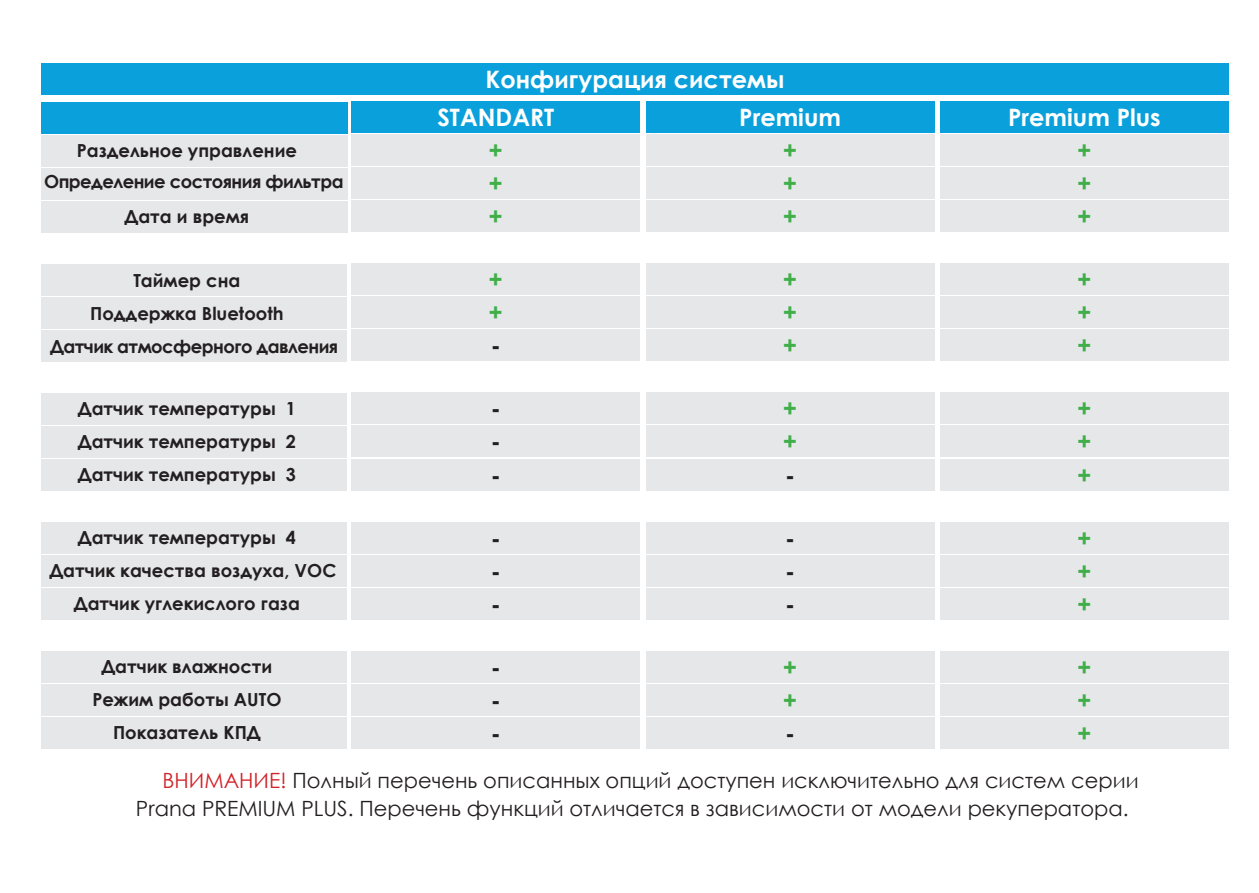
<style>
.page{position:relative;width:1259px;height:893px;background:#fff}
.page>*{position:absolute;margin:0;border:0;box-sizing:border-box;transform-origin:0 0}
.t1{font:700 24px "Century Gothic";color:#fff}
.t2{font:700 24px/33px "Century Gothic";color:#40ae49;text-align:justify}
.t3{font:700 24px "Century Gothic";color:#231f20}
.t4{font:21px/28.8px "Century Gothic";color:#231f20;text-align:center}
.t5{font:700 18px/33px "Century Gothic";color:#231f20;text-align:justify}
.t6{font:700 18px/35.7px "Century Gothic";letter-spacing:-.03em;color:#231f20}
.s1{color:#d1232a}
.s2{font-weight:700;font-size:24px;color:#fff}
</style>
<div class="page">
<div style="left:41px;top:135px;width:306px;height:31px;background:#e6e7e9"></div>
<div style="left:41px;top:393px;width:306px;height:31px;background:#e6e7e9"></div>
<div style="left:41px;top:426px;width:306px;height:31px;background:#e6e7e9"></div>
<div style="left:41px;top:459px;width:306px;height:31px;background:#e6e7e9"></div>
<div style="left:41px;top:522px;width:306px;height:31px;background:#e6e7e9"></div>
<div style="left:41px;top:168px;width:307px;height:31px;background:#e6e7e9"></div>
<div style="left:41px;top:201px;width:307px;height:31px;background:#e6e7e9"></div>
<div style="left:41px;top:264px;width:306px;height:31px;background:#e6e7e9"></div>
<div style="left:41px;top:297px;width:306px;height:31px;background:#e6e7e9"></div>
<div style="left:41px;top:330px;width:306px;height:31px;background:#e6e7e9"></div>
<div style="left:41px;top:555px;width:306px;height:31px;background:#e6e7e9"></div>
<div style="left:41px;top:588px;width:306px;height:31px;background:#e6e7e9"></div>
<div style="left:41px;top:651px;width:306px;height:31px;background:#e6e7e9"></div>
<div style="left:41px;top:684px;width:306px;height:31px;background:#e6e7e9"></div>
<div style="left:41px;top:717px;width:306px;height:31px;background:#e6e7e9"></div>
<div style="left:41px;top:63px;width:1188px;height:31px;background:#0aa0dc"></div>
<div style="left:41px;top:102px;width:306px;height:31px;background:#0aa0dc"></div>
<div style="left:645px;top:393px;width:289px;height:31px;background:#e6e7e9"></div>
<div style="left:351px;top:393px;width:289px;height:31px;background:#e6e7e9"></div>
<div style="left:940px;top:135px;width:289px;height:31px;background:#e6e7e9"></div>
<div style="left:940px;top:168px;width:289px;height:31px;background:#e6e7e9"></div>
<div style="left:940px;top:201px;width:289px;height:31px;background:#e6e7e9"></div>
<div style="left:940px;top:264px;width:289px;height:31px;background:#e6e7e9"></div>
<div style="left:940px;top:297px;width:289px;height:31px;background:#e6e7e9"></div>
<div style="left:940px;top:330px;width:289px;height:31px;background:#e6e7e9"></div>
<div style="left:645px;top:135px;width:289px;height:31px;background:#e6e7e9"></div>
<div style="left:351px;top:135px;width:289px;height:31px;background:#e6e7e9"></div>
<div style="left:645px;top:168px;width:289px;height:31px;background:#e6e7e9"></div>
<div style="left:351px;top:168px;width:289px;height:31px;background:#e6e7e9"></div>
<div style="left:645px;top:201px;width:289px;height:31px;background:#e6e7e9"></div>
<div style="left:351px;top:201px;width:289px;height:31px;background:#e6e7e9"></div>
<div style="left:645px;top:264px;width:289px;height:31px;background:#e6e7e9"></div>
<div style="left:351px;top:264px;width:289px;height:31px;background:#e6e7e9"></div>
<div style="left:645px;top:297px;width:289px;height:31px;background:#e6e7e9"></div>
<div style="left:351px;top:297px;width:289px;height:31px;background:#e6e7e9"></div>
<div style="left:645px;top:330px;width:289px;height:31px;background:#e6e7e9"></div>
<div style="left:351px;top:330px;width:289px;height:31px;background:#e6e7e9"></div>
<div style="left:940px;top:393px;width:289px;height:31px;background:#e6e7e9"></div>
<div style="left:940px;top:426px;width:289px;height:31px;background:#e6e7e9"></div>
<div style="left:940px;top:459px;width:289px;height:31px;background:#e6e7e9"></div>
<div style="left:940px;top:522px;width:289px;height:31px;background:#e6e7e9"></div>
<div style="left:940px;top:555px;width:289px;height:31px;background:#e6e7e9"></div>
<div style="left:940px;top:588px;width:289px;height:31px;background:#e6e7e9"></div>
<div style="left:940px;top:651px;width:289px;height:31px;background:#e6e7e9"></div>
<div style="left:940px;top:684px;width:289px;height:31px;background:#e6e7e9"></div>
<div style="left:940px;top:717px;width:289px;height:31px;background:#e6e7e9"></div>
<div style="left:645px;top:426px;width:289px;height:31px;background:#e6e7e9"></div>
<div style="left:351px;top:426px;width:289px;height:31px;background:#e6e7e9"></div>
<div style="left:645px;top:459px;width:289px;height:31px;background:#e6e7e9"></div>
<div style="left:351px;top:459px;width:289px;height:31px;background:#e6e7e9"></div>
<div style="left:645px;top:522px;width:289px;height:31px;background:#e6e7e9"></div>
<div style="left:351px;top:522px;width:289px;height:31px;background:#e6e7e9"></div>
<div style="left:645px;top:555px;width:289px;height:31px;background:#e6e7e9"></div>
<div style="left:351px;top:555px;width:289px;height:31px;background:#e6e7e9"></div>
<div style="left:645px;top:588px;width:289px;height:31px;background:#e6e7e9"></div>
<div style="left:351px;top:588px;width:289px;height:31px;background:#e6e7e9"></div>
<div style="left:645px;top:651px;width:289px;height:31px;background:#e6e7e9"></div>
<div style="left:351px;top:651px;width:289px;height:31px;background:#e6e7e9"></div>
<div style="left:645px;top:684px;width:289px;height:31px;background:#e6e7e9"></div>
<div style="left:351px;top:684px;width:289px;height:31px;background:#e6e7e9"></div>
<div style="left:645px;top:717px;width:289px;height:31px;background:#e6e7e9"></div>
<div style="left:351px;top:717px;width:289px;height:31px;background:#e6e7e9"></div>
<div style="left:645px;top:102px;width:289px;height:31px;background:#0aa0dc"></div>
<div style="left:351px;top:102px;width:289px;height:31px;background:#0aa0dc"></div>
<div style="left:940px;top:102px;width:289px;height:31px;background:#0aa0dc"></div>
<h1 class="t1" style="left:485px;top:61px;width:300px">Конфигурация системы</h1>
<p class="t5" style="left:77px;top:133px;width:222px">Раздельное управление</p>
<p class="t6" style="left:125px;top:162px;width:220px;text-indent:-80px">Определение состояния фильтра<br>Дата и время</p>
<p class="t5" style="left:133px;top:263px;width:108px">Таймер сна</p>
<p class="t5" style="left:90px;top:296px;width:195px">Поддержка Bluetooth</p>
<p class="t6" style="left:50px;top:328px;width:290px">Датчик атмосферного давления</p>
<p class="t5" style="left:78px;top:391px;width:220px">Датчик температуры 1<br>Датчик температуры 2<br>Датчик температуры 3</p>
<p class="t5" style="left:78px;top:520px;width:220px">Датчик температуры 4</p>
<p class="t5" style="left:74px;top:553px;width:264px;text-indent:-24px">Датчик качества воздуха, VOC<br>Датчик углекислого газа</p>
<p class="t5" style="left:92px;top:649px;width:191px;text-align:center">Датчик влажности<br>Режим работы AUTO<br>Показатель КПД</p>
<h1 class="t1" style="left:437px;top:100px;width:118px">STANDART</h1>
<h1 class="t1" style="left:739px;top:104px;width:103px">Premium</h1>
<h1 class="t1" style="left:1008px;top:100px;width:154px">Premium Plus</h1>
<h1 class="t2" style="left:488px;top:135px;width:16px">+</h1>
<h1 class="t2" style="left:783px;top:135px;width:16px">+</h1>
<h1 class="t2" style="left:488px;top:168px;width:16px">+</h1>
<h1 class="t2" style="left:783px;top:168px;width:16px">+</h1>
<h1 class="t2" style="left:488px;top:201px;width:16px">+</h1>
<h1 class="t2" style="left:783px;top:201px;width:16px">+</h1>
<h1 class="t2" style="left:488px;top:264px;width:16px">+</h1>
<h1 class="t2" style="left:783px;top:264px;width:16px">+</h1>
<h1 class="t2" style="left:488px;top:297px;width:16px">+</h1>
<h1 class="t2" style="left:783px;top:297px;width:16px">+</h1>
<h1 class="t3" style="left:491px;top:332px;width:12px">-</h1>
<h1 class="t2" style="left:783px;top:330px;width:16px">+</h1>
<h1 class="t3" style="left:491px;top:395px;width:12px">-</h1>
<h1 class="t2" style="left:783px;top:393px;width:16px">+</h1>
<h1 class="t3" style="left:491px;top:428px;width:12px">-</h1>
<h1 class="t2" style="left:783px;top:426px;width:16px">+</h1>
<h1 class="t3" style="left:491px;top:461px;width:12px">-</h1>
<h1 class="t3" style="left:785px;top:461px;width:12px">-</h1>
<h1 class="t3" style="left:491px;top:524px;width:12px">-</h1>
<h1 class="t3" style="left:785px;top:524px;width:12px">-</h1>
<h1 class="t3" style="left:491px;top:557px;width:12px">-</h1>
<h1 class="t3" style="left:785px;top:557px;width:12px">-</h1>
<h1 class="t3" style="left:491px;top:590px;width:12px">-</h1>
<h1 class="t3" style="left:785px;top:590px;width:12px">-</h1>
<h1 class="t3" style="left:491px;top:653px;width:12px">-</h1>
<h1 class="t2" style="left:783px;top:651px;width:16px">+</h1>
<h1 class="t3" style="left:491px;top:686px;width:12px">-</h1>
<h1 class="t2" style="left:783px;top:684px;width:16px">+</h1>
<h1 class="t3" style="left:491px;top:719px;width:12px">-</h1>
<h1 class="t3" style="left:785px;top:719px;width:12px">-</h1>
<h1 class="t2" style="left:1077px;top:135px;width:16px">+ + +</h1>
<h1 class="t2" style="left:1077px;top:264px;width:16px">+ + +</h1>
<h1 class="t2" style="left:1077px;top:393px;width:16px">+</h1>
<h1 class="t2" style="left:1077px;top:426px;width:16px">+ +</h1>
<h1 class="t2" style="left:1077px;top:522px;width:16px">+ + +</h1>
<h1 class="t2" style="left:1077px;top:651px;width:16px">+ + +</h1>
<p class="t4" style="left:136px;top:765px;width:1030px"><span class="s1">ВНИМАНИЕ!</span> Полный перечень описанных опций доступен исключительно для систем серии<br>Prana PREMIUM PLUS. Перечень функций отличается в зависимости от модели рекуператора. <span class="s2">IFE</span></p>
</div>
